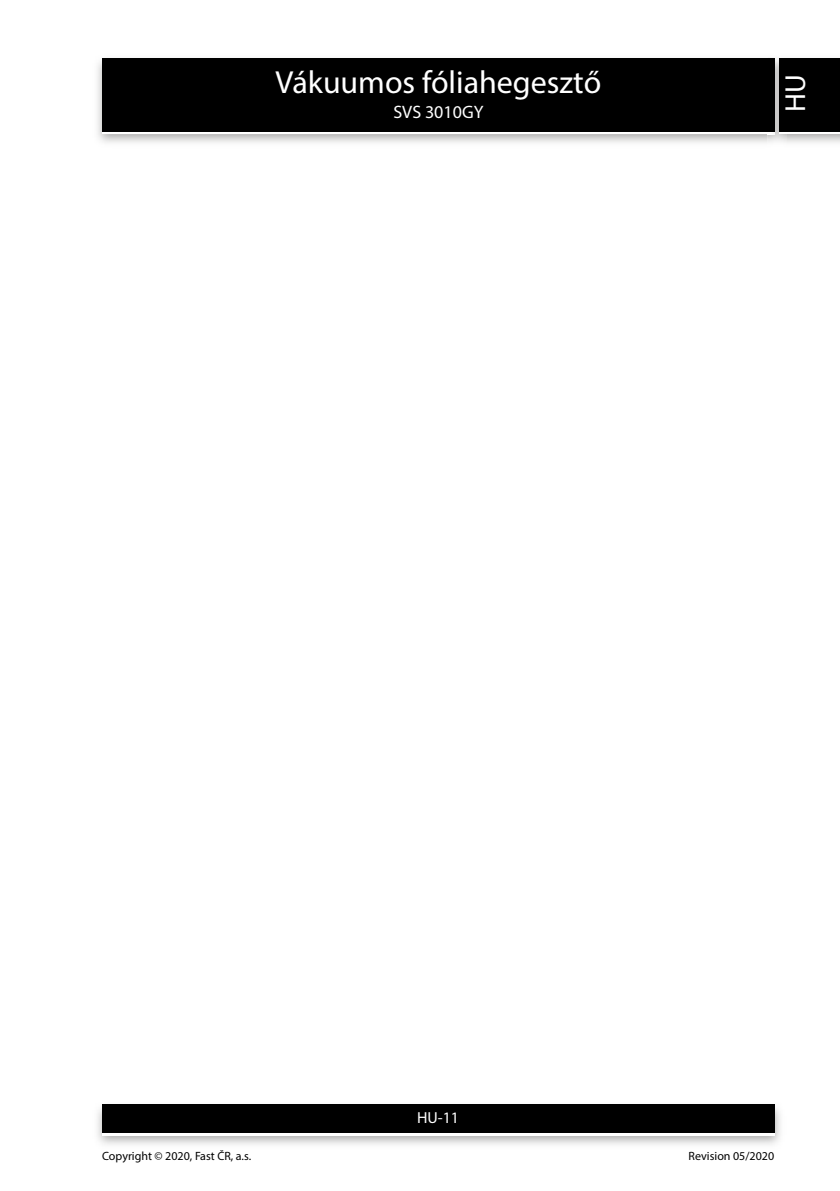
<style>
.page{position:relative;width:840px;height:1191px;background:#fff}
.page>*{position:absolute;margin:0;border:0;box-sizing:border-box;transform-origin:0 0}
.t1{font:32px "Myriad Pro";color:#fff}
.t2{font:29px "Myriad Pro";color:#fff}
.t3{font:18px "Myriad Pro";color:#fff}
.t4{font:16px "Myriad Pro";color:#fff}
.t5{font:12px "Myriad Pro";color:#000}
</style>
<div class="page">
<div style="left:102px;top:61px;width:672px;height:73px;background:linear-gradient(to right,#000,#000)"></div>
<div style="left:102px;top:58px;width:672px;height:73px;background:#000"></div>
<img style="left:97px;top:1104px;width:684px;height:41px">
<div style="left:102px;top:1107px;width:672px;height:28px;background:linear-gradient(to right,#fff,#fff)"></div>
<div style="left:102px;top:1104px;width:672px;height:28px;background:#000"></div>
<img style="left:767px;top:56px;width:18px;height:89px">
<svg style="left:767px;top:131px;width:7px;height:3px"></svg>
<img style="left:767px;top:58px;width:7px;height:3px">
<img style="left:767px;top:61px;width:7px;height:70px">
<div style="left:778px;top:61px;width:61px;height:73px;background:linear-gradient(to right,#000,#000)"></div>
<div style="left:778px;top:58px;width:61px;height:73px;background:#000"></div>
<h1 class="t1" style="left:275px;top:62px;width:327px">Vákuumos fóliahegesztő</h1>
<h3 class="t3" style="left:393px;top:101px;width:91px">SVS 3010GY</h3>
<h2 class="t2" style="left:777px;top:112px;width:39px;rotate:-90deg">HU</h2>
<h3 class="t4" style="left:417px;top:1108px;width:44px">HU-11</h3>
<p class="t5" style="left:102px;top:1148px;width:150px">Copyright © 2020, Fast ČR, a.s.</p>
<p class="t5" style="left:688px;top:1148px;width:87px">Revision 05/2020</p>
</div>
